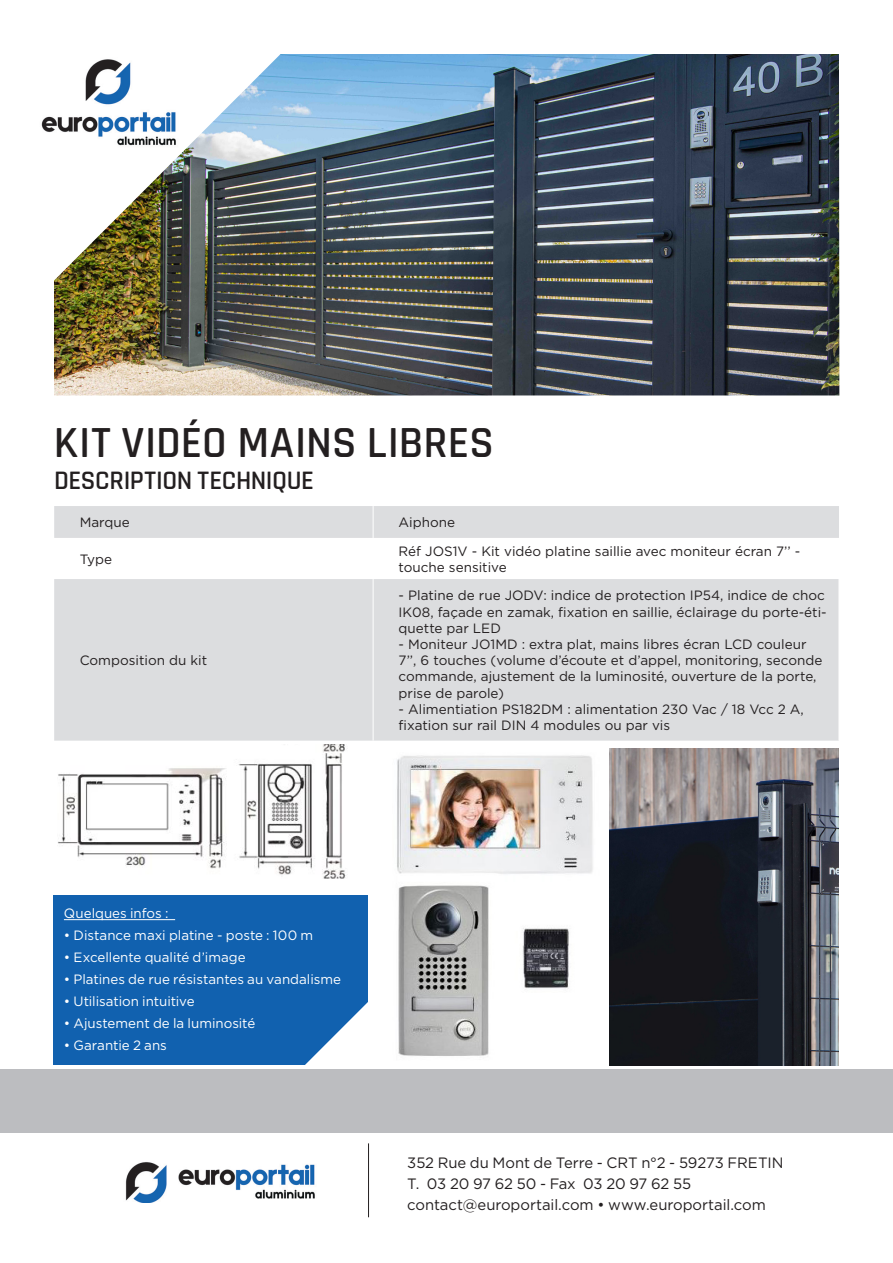
<style>
.page{position:relative;width:893px;height:1263px;background:#fff}
.page>*{position:absolute;margin:0;border:0;box-sizing:border-box;transform-origin:0 0}
.t1{font:600 45px "Rajdhani";letter-spacing:.005em;color:#231f20}
.t2{font:600 27px "Rajdhani";letter-spacing:-.015em;color:#231f20}
.t3{font:15px "Gotham";letter-spacing:-.005em;color:#231f20}
.t4{font:13.5px/16.2px "Gotham";color:#231f20}
.t5{font:13.5px "Gotham";letter-spacing:-.005em;color:#fff}
</style>
<div class="page">
<div style="left:53px;top:895px;width:315px;height:170px;background:#1161af"></div>
<svg style="left:305px;top:1002px;width:63px;height:63px"></svg>
<img style="left:54px;top:54px;width:785px;height:341px">
<img style="left:54px;top:54px;width:281px;height:280px">
<img style="left:41px;top:54px;width:146px;height:105px">
<div style="left:0;top:1069px;width:893px;height:64px;background:#bcbdc0"></div>
<img style="left:125px;top:1162px;width:190px;height:40px">
<hr style="left:368px;top:1143px;width:1px;height:74px;background:#231f20">
<hr style="left:64px;top:919px;width:111px;height:1px;background:#fff">
<img style="left:58px;top:744px;width:288px;height:135px">
<div style="left:54px;top:506px;width:785px;height:235px;background:#dcdddf"></div>
<svg style="left:54px;top:538px;width:785px;height:41px"></svg>
<hr style="left:373px;top:506px;width:1px;height:32px;background:#fff">
<hr style="left:373px;top:538px;width:1px;height:41px;background:#fff">
<hr style="left:373px;top:579px;width:1px;height:162px;background:#fff">
<img style="left:397px;top:755px;width:196px;height:301px">
<img style="left:609px;top:748px;width:230px;height:317px">
<p class="t1" style="left:54px;top:416px;width:441px">KIT VIDÉO MAINS LIBRES</p>
<p class="t2" style="left:54px;top:464px;width:262px">DESCRIPTION TECHNIQUE</p>
<p class="t4" style="left:80px;top:514px;width:51px">Marque</p>
<p class="t4" style="left:399px;top:514px;width:58px">Aiphone</p>
<p class="t4" style="left:80px;top:551px;width:34px">Type</p>
<p class="t4" style="left:399px;top:543px;width:403px">Réf JOS1V - Kit vidéo platine saillie avec moniteur écran 7’’ - touche sensitive</p>
<p class="t4" style="left:80px;top:652px;width:129px">Composition du kit</p>
<p class="t4" style="left:399px;top:587px;width:430px">- Platine de rue JODV: indice de protection IP54, indice de choc<br>IK08, façade en zamak, fixation en saillie, éclairage du porte-éti&shy;quette par LED</p>
<p class="t4" style="left:399px;top:636px;width:425px">- Moniteur JO1MD : extra plat, mains libres écran LCD couleur 7’’, 6 touches (volume d’écoute et d’appel, monitoring, seconde commande, ajustement de la luminosité, ouverture de la porte, prise de parole)</p>
<p class="t4" style="left:399px;top:701px;width:407px">- Alimentiation PS182DM : alimentation 230 Vac / 18 Vcc 2 A, fixation sur rail DIN 4 modules ou par vis</p>
<p class="t5" style="left:64px;top:904px;width:106px">Quelques infos :</p>
<p class="t5" style="left:64px;top:926px;width:251px">• Distance maxi platine - poste : 100 m</p>
<p class="t5" style="left:64px;top:948px;width:183px">• Excellente qualité d’image</p>
<p class="t5" style="left:64px;top:970px;width:279px">• Platines de rue résistantes au vandalisme</p>
<p class="t5" style="left:64px;top:992px;width:132px">• Utilisation intuitive</p>
<p class="t5" style="left:64px;top:1014px;width:193px">• Ajustement de la luminosité</p>
<p class="t5" style="left:64px;top:1036px;width:105px">• Garantie 2 ans</p>
<p class="t3" style="left:407px;top:1153px;width:378px">352 Rue du Mont de Terre - CRT n°2 - 59273 FRETIN</p>
<p class="t3" style="left:407px;top:1174px;width:285px">T. 03 20 97 62 50 - Fax 03 20 97 62 55</p>
<p class="t3" style="left:407px;top:1195px;width:360px">contact@europortail.com • www.europortail.com</p>
</div>
